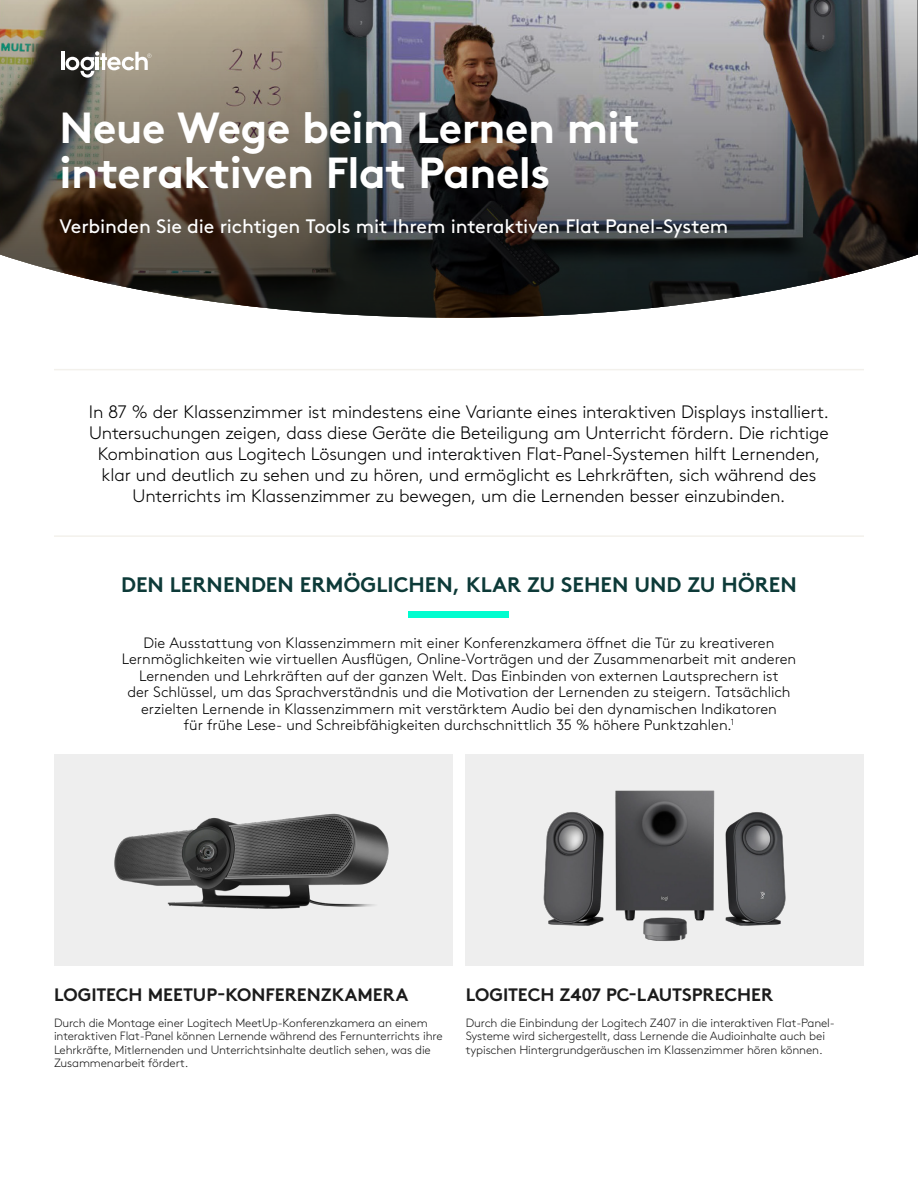
<style>
.page{position:relative;width:918px;height:1188px;background:#fff}
.page>*{position:absolute;margin:0;border:0;box-sizing:border-box;transform-origin:0 0}
.t1{font:700 43.5px/45px "Brown Pro";letter-spacing:-.015em;color:#fff}
.Headline{font:700 21px "Brown Pro";color:#0d3a38}
.Sub_Header{font:19.5px "Brown Pro";letter-spacing:-.01em;color:#fff}
.Copy{font:300 18px/21px "Brown Pro";letter-spacing:-.01em;color:#000;text-align:center}
.Copy-2{font:700 18px "Brown Pro";color:#1b1b1b}
.Copy-3{font:300 15px/16.5px "Brown Pro";color:#000;text-align:center}
.Paragraphs{font:300 12px/13.5px "Brown Pro";letter-spacing:-.01em;color:#1b1b1b}
</style>
<div class="page">
<img style="left:0;top:0;width:918px;height:318px">
<hr style="left:61px;top:52px;width:3px;height:18px;background:#fff">
<svg style="left:66px;top:51px;width:85px;height:27px"></svg>
<div style="left:409px;top:611px;width:100px;height:7px;background:#00fdcf"></div>
<hr style="left:54px;top:369px;width:810px;height:1px;background:#f3f1ec">
<hr style="left:54px;top:535px;width:810px;height:2px;background:#f3f1ec">
<div style="left:54px;top:754px;width:398px;height:211px;background:#eee"></div>
<img style="left:114px;top:813px;width:275px;height:96px">
<div style="left:466px;top:754px;width:398px;height:211px;background:#eee"></div>
<img style="left:543px;top:790px;width:243px;height:151px">
<p class="t1" style="left:60px;top:101px;width:582px">Neue Wege beim Lernen mit interaktiven Flat Panels</p>
<p class="Sub_Header" style="left:60px;top:211px;width:670px">Verbinden Sie die richtigen Tools mit Ihrem interaktiven Flat Panel-System</p>
<p class="Copy" style="left:89px;top:400px;width:742px">In 87 % der Klassenzimmer ist mindestens eine Variante eines interaktiven Displays installiert.<br>Untersuchungen zeigen, dass diese Geräte die Beteiligung am Unterricht fördern. Die richtige Kombination aus Logitech Lösungen und interaktiven Flat-Panel-Systemen hilft Lernenden, klar und deutlich zu sehen und zu hören, und ermöglicht es Lehrkräften, sich während des Unterrichts im Klassenzimmer zu bewegen, um die Lernenden besser einzubinden.</p>
<p class="Headline" style="left:121px;top:568px;width:677px">DEN LERNENDEN ERMÖGLICHEN, KLAR ZU SEHEN UND ZU HÖREN</p>
<p class="Copy-3" style="left:122px;top:633px;width:676px">Die Ausstattung von Klassenzimmern mit einer Konferenzkamera öffnet die Tür zu kreativeren Lernmöglichkeiten wie virtuellen Ausflügen, Online-Vorträgen und der Zusammenarbeit mit anderen Lernenden und Lehrkräften auf der ganzen Welt. Das Einbinden von externen Lautsprechern ist<br>der Schlüssel, um das Sprachverständnis und die Motivation der Lernenden zu steigern. Tatsächlich erzielten Lernende in Klassenzimmern mit verstärktem Audio bei den dynamischen Indikatoren<br>für frühe Lese- und Schreibfähigkeiten durchschnittlich 35 % höhere Punktzahlen.<sup>1</sup></p>
<p class="Copy-2" style="left:54px;top:980px;width:356px">LOGITECH MEETUP-KONFERENZKAMERA</p>
<p class="Paragraphs" style="left:54px;top:1015px;width:390px">Durch die Montage einer Logitech MeetUp-Konferenzkamera an einem interaktiven Flat-Panel können Lernende während des Fernunterrichts ihre Lehrkräfte, Mitlernenden und Unterrichtsinhalte deutlich sehen, was die Zusammenarbeit fördert.</p>
<p class="Copy-2" style="left:466px;top:980px;width:309px">LOGITECH Z407 PC-LAUTSPRECHER</p>
<p class="Paragraphs" style="left:466px;top:1015px;width:371px">Durch die Einbindung der Logitech Z407 in die interaktiven Flat-Panel-<br>Systeme wird sichergestellt, dass Lernende die Audioinhalte auch bei typischen Hintergrundgeräuschen im Klassenzimmer hören können.</p>
</div>
